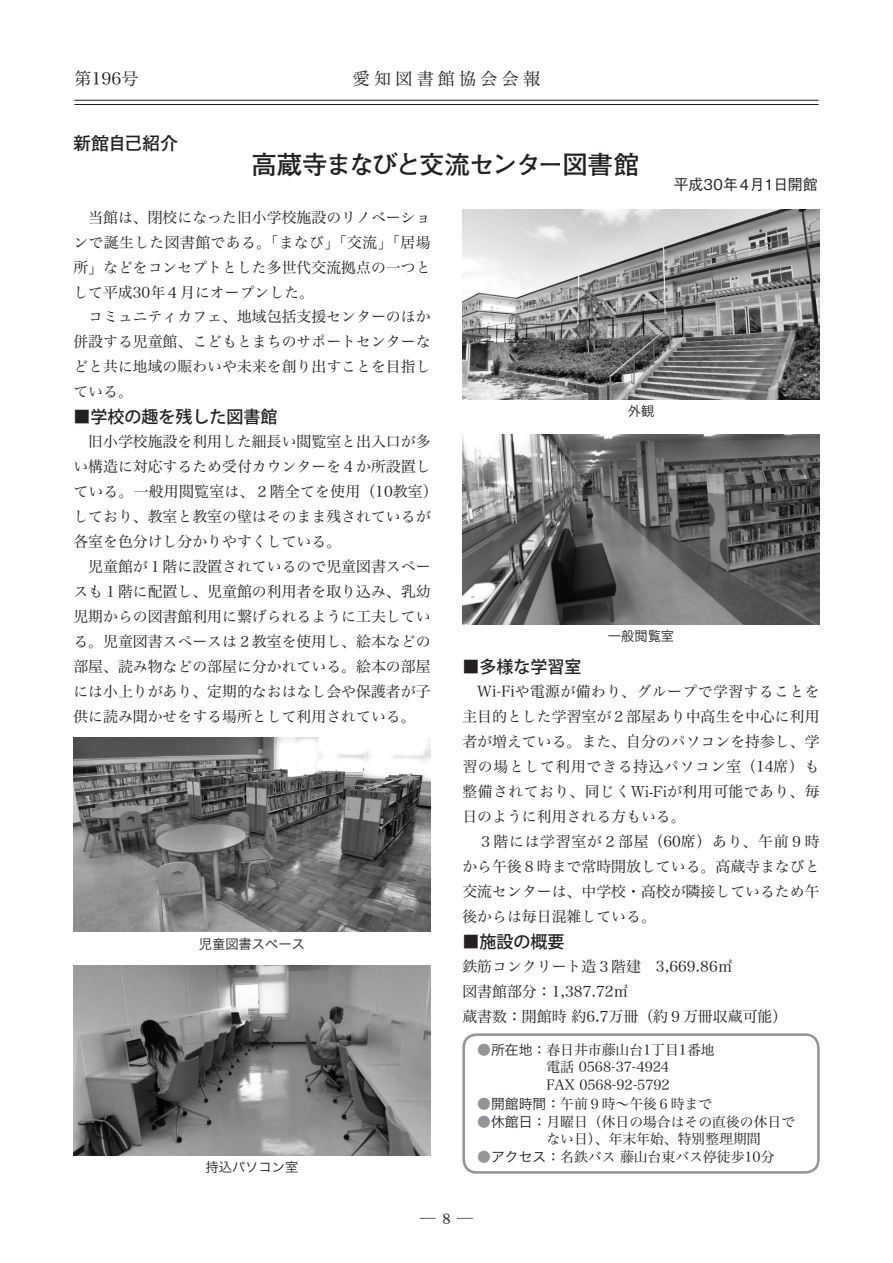
<style>
.page{position:relative;width:893px;height:1263px;background:#fff}
.page>*{position:absolute;margin:0;border:0;box-sizing:border-box;transform-origin:0 0}
.t1{font:700 25.5px "Futo Go B101 Pro";letter-spacing:-.06em;color:#231f20}
.t2{font:700 18px "Futo Go B101 Pro";letter-spacing:-.02em;color:#231f20}
.t3{font:500 16.95px "Koz Go Pro";color:#231f20}
.t4{font:16.95px "Hira Min Pro W3";letter-spacing:.25em;color:#231f20}
.t5{font:15.9px "DFHS Mincho Std W3";color:#231f20}
.t6{font:14.85px/25px "Hira Min Pro W3";color:#231f20}
.t7{font:500 14.85px "Gothic BBB Pro";letter-spacing:-.03em;color:#231f20}
.t8{font:13.8px/17px "Hira Min Pro W3";color:#231f20}
.t9{font:13.35px "Hira Kaku Pro W3";color:#231f20}
.s1{font-family:"Ryumin Pro"}
.s2{font-family:"Hira Kaku Pro W3";color:#939598}
.s3{font-family:"Hira Kaku Pro W3"}
</style>
<div class="page">
<div style="left:462px;top:1033px;width:358px;height:141px;border:3px solid #939598;border-radius:13px"></div>
<img style="left:462px;top:209px;width:358px;height:190px">
<img style="left:73px;top:738px;width:358px;height:193px">
<img style="left:462px;top:434px;width:358px;height:190px">
<img style="left:73px;top:966px;width:357px;height:189px">
<hr style="left:74px;top:100px;width:745px;height:1px;background:#231f20">
<hr style="left:74px;top:104px;width:745px;height:1px;background:#231f20">
<p class="t4" style="left:74px;top:64px;width:66px">第196号</p>
<p class="t4" style="left:353px;top:64px;width:189px">愛知図書館協会会報</p>
<p class="t2" style="left:73px;top:129px;width:107px">新館自己紹介</p>
<h1 class="t1" style="left:251px;top:144px;width:389px">高蔵寺まなびと交流センター図書館</h1>
<p class="t7" style="left:674px;top:172px;width:145px">平成30年４月１日開館</p>
<p class="t6" style="left:73px;top:203px;width:359px">　当館は、閉校になった旧小学校施設のリノベーションで誕生した図書館である。「まなび」「交流」「居場所」などをコンセプトとした多世代交流拠点の一つとして平成30年４月にオープンした。<br>　コミュニティカフェ、地域包括支援センターのほか併設する児童館、こどもとまちのサポートセンターなどと共に地域の賑わいや未来を創り出すことを目指している。</p>
<p class="t3" style="left:73px;top:406px;width:206px">■学校の趣を残した図書館</p>
<p class="t6" style="left:73px;top:428px;width:366px">　旧小学校施設を利用した細長い閲覧室と出入口が多い構造に対応するため受付カウンターを４か所設置している。一般用閲覧室は、２階全てを使用（10教室）しており、教室と教室の壁はそのまま残されているが各室を色分けし分かりやすくしている。<br>　児童館が１階に設置されているので児童図書スペースも１階に配置し、児童館の利用者を取り込み、乳幼児期からの図書館利用に繋げられるように工夫している。児童図書スペースは２教室を使用し、絵本などの部屋、読み物などの部屋に分かれている。絵本の部屋には小上りがあり、定期的なおはなし会や保護者が子供に読み聞かせをする場所として利用されている。</p>
<p class="t9" style="left:199px;top:932px;width:108px">児童図書スペース</p>
<p class="t9" style="left:205px;top:1155px;width:95px">持込パソコン室</p>
<p class="t9" style="left:628px;top:399px;width:28px">外観</p>
<p class="t9" style="left:608px;top:624px;width:68px">一般閲覧室</p>
<p class="t3" style="left:462px;top:656px;width:121px">■多様な学習室</p>
<p class="t6" style="left:462px;top:678px;width:359px">　Wi-Fiや電源が備わり、グループで学習することを主目的とした学習室が２部屋あり中高生を中心に利用者が増えている。また、自分のパソコンを持参し、学習の場として利用できる持込パソコン室（14席）も整備されており、同じく<span class="s1">Wi-Fi</span>が利用可能であり、毎日のように利用される方もいる。<br>　３階には学習室が２部屋（60席）あり、午前９時から午後８時まで常時開放している。高蔵寺まなびと交流センターは、中学校・高校が隣接しているため午後からは毎日混雑している。</p>
<p class="t3" style="left:462px;top:931px;width:104px">■施設の概要</p>
<p class="t6" style="left:462px;top:952px;width:326px">鉄筋コンクリート造３階建　3,669.86㎡<br>図書館部分：1,387.72㎡<br>蔵書数：開館時 約6.7万冊（約９万冊収蔵可能）</p>
<p class="t8" style="left:546px;top:1040px;width:170px;text-indent:-69px"><span class="s2">●</span><span class="s3">所在地</span>：春日井市藤山台1丁目1番地電話 0568-37-4924</p>
<p class="t8" style="left:477px;top:1075px;width:194px">　　　　　FAX 0568-92-5792</p>
<p class="t8" style="left:477px;top:1094px;width:236px"><span class="s2">●</span><span class="s3">開館時間</span>：午前９時～午後６時まで</p>
<p class="t8" style="left:546px;top:1112px;width:250px;text-indent:-69px"><span class="s2">●</span><span class="s3">休館日</span>：月曜日（休日の場合はその直後の休日でない日）、年末年始、特別整理期間</p>
<p class="t8" style="left:477px;top:1147px;width:299px"><span class="s2">●</span><span class="s3">アクセス</span>：名鉄バス 藤山台東バス停徒歩10分</p>
<p class="t5" style="left:442px;top:1210px;width:10px">8</p>
<p class="t5" style="left:420px;top:1210px;width:55px">― 　―</p>
</div>
